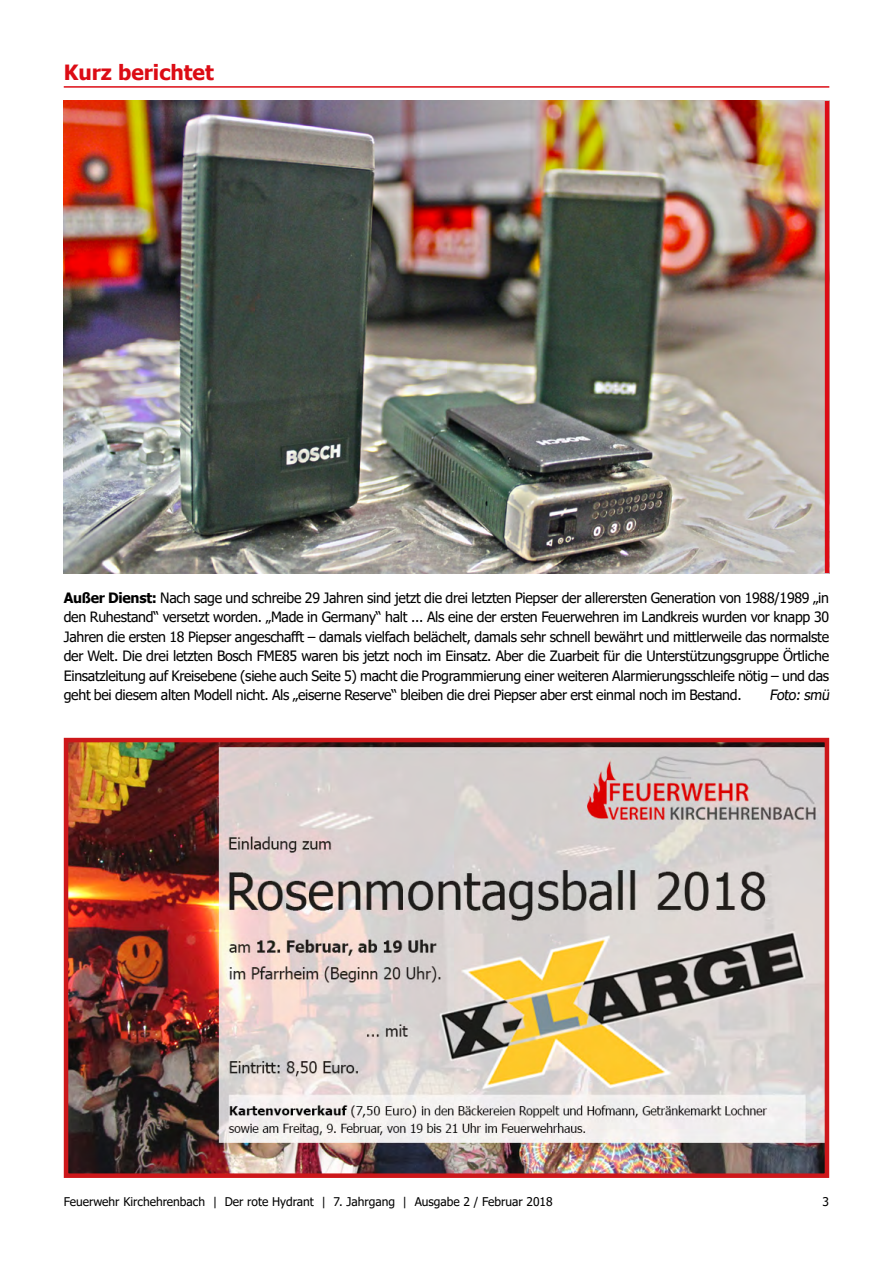
<style>
.page{position:relative;width:893px;height:1263px;background:#fff}
.page>*{position:absolute;margin:0;border:0;box-sizing:border-box;transform-origin:0 0}
.t1{font:700 21px "Tahoma";color:#dc0c15}
.t2{font:14.25px/19.5px "Tahoma";letter-spacing:-.02em;color:#000;text-align:justify}
.t3{font:12px "Tahoma";color:#000}
.s1{font-weight:700}
</style>
<div class="page">
<img style="left:64px;top:101px;width:761px;height:472px">
<hr style="left:64px;top:86px;width:765px;height:2px;background:#dc0c15">
<hr style="left:825px;top:101px;width:4px;height:472px;background:#dc0c15">
<img style="left:69px;top:743px;width:755px;height:430px">
<div style="left:64px;top:738px;width:765px;height:440px;border:4px solid #cd171a"></div>
<h1 class="t1" style="left:64px;top:57px;width:152px">Kurz berichtet</h1>
<p class="t2" style="left:64px;top:589px;width:767px"><span class="s1">Außer Dienst:</span> Nach sage und schreibe 29 Jahren sind jetzt die drei letzten Piepser der allerersten Generation von 1988/1989 „in den Ruhestand“ versetzt worden. „Made in Germany“ halt ... Als eine der ersten Feuerwehren im Landkreis wurden vor knapp 30<br>Jahren die ersten 18 Piepser angeschafft – damals vielfach belächelt, damals sehr schnell bewährt und mittlerweile das normalste der Welt. Die drei letzten Bosch FME85 waren bis jetzt noch im Einsatz. Aber die Zuarbeit für die Unterstützungsgruppe Örtliche Einsatzleitung auf Kreisebene (siehe auch Seite 5) macht die Programmierung einer weiteren Alarmierungsschleife nötig – und das geht bei diesem alten Modell nicht. Als „eiserne Reserve“ bleiben die drei Piepser aber erst einmal noch im Bestand.</p>
<p class="t2" style="left:770px;top:686px;width:64px">Foto:smü</p>
<p class="t3" style="left:64px;top:1194px;width:490px">Feuerwehr Kirchehrenbach | Der rote Hydrant | 7. Jahrgang | Ausgabe 2 / Februar 2018</p>
<p class="t3" style="left:823px;top:1194px;width:8px">3</p>
</div>
